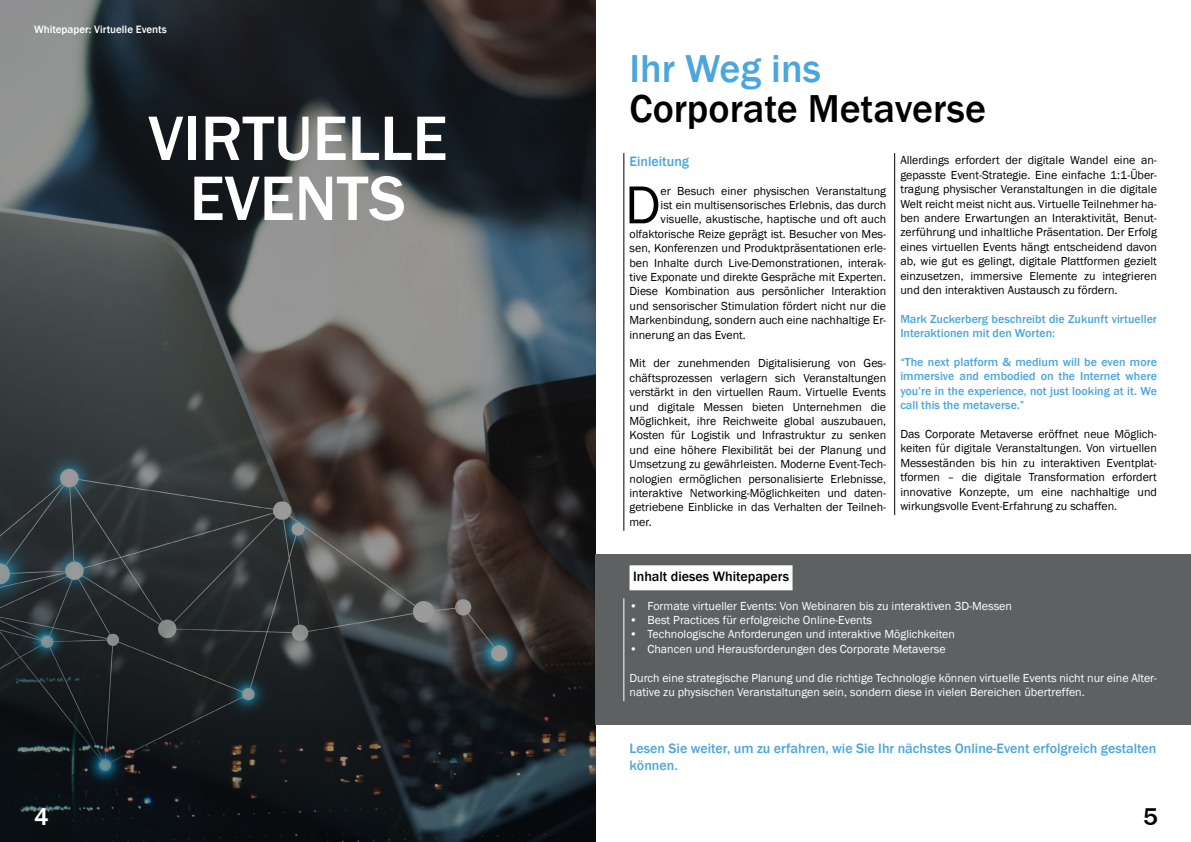
<style>
.page{position:relative;width:1191px;height:842px;background:#fff}
.page>*{position:absolute;margin:0;border:0;box-sizing:border-box;transform-origin:0 0}
.t1{font:500 65px/60px "Franklin Gothic";color:#fff;text-align:center}
.t2{font:55.2px "Franklin Gothic";color:#000}
.t3{font:500 40px "Franklin Gothic";color:#000}
.t4{font:500 40px "Franklin Gothic";color:#4ba6dd}
.t5{font:500 25px "Franklin Gothic";color:#fff}
.t6{font:500 25px "Franklin Gothic";color:#000}
.t7{font:500 14px/16.8px "Franklin Gothic";color:#4ba6dd}
.t8{font:500 14px "Franklin Gothic";color:#000}
.t9{font:12px/14.4px "Franklin Gothic";color:#000;text-align:justify}
.t10{font:12px/14.4px "Franklin Gothic";color:#fff}
.t11{font:500 12px/14.4px "Franklin Gothic";color:#4ba6dd}
.t12{font:500 11px "Franklin Gothic";color:#fff}
</style>
<div class="page">
<svg style="left:0;top:0;width:595px;height:842px;background:#363a3b"></svg>
<hr style="left:623px;top:153px;width:1px;height:378px;background:#000">
<hr style="left:894px;top:153px;width:1px;height:362px;background:#000">
<div style="left:595px;top:555px;width:596px;height:170px;background:#5d6162"></div>
<div style="left:629px;top:565px;width:163px;height:25px;background:#fff"></div>
<hr style="left:623px;top:598px;width:1px;height:103px;background:#fff">
<p class="t12" style="left:34px;top:23px;width:134px">Whitepaper: Virtuelle Events</p>
<h1 class="t1" style="left:148px;top:109px;width:301px">VIRTUELLE<br>EVENTS</h1>
<h3 class="t4" style="left:629px;top:44px;width:193px">Ihr Weg ins</h3>
<h3 class="t3" style="left:629px;top:84px;width:358px">Corporate Metaverse</h3>
<p class="t7" style="left:629px;top:153px;width:61px">Einleitung</p>
<h2 class="t2" style="left:625px;top:171px;width:37px">D</h2>
<p class="t9" style="left:660px;top:184px;width:227px">er Besuch einer physischen Veranstaltung</p>
<p class="t9" style="left:660px;top:198px;width:227px">ist ein multisensorisches Erlebnis, das durch</p>
<p class="t9" style="left:660px;top:212px;width:227px">visuelle, akustische, haptische und oft auch</p>
<p class="t9" style="left:629px;top:227px;width:258px">olfaktorische Reize geprägt ist. Besucher von Mes-</p>
<p class="t9" style="left:629px;top:241px;width:258px">sen, Konferenzen und Produktpräsentationen erle-</p>
<p class="t9" style="left:629px;top:256px;width:258px">ben Inhalte durch Live-Demonstrationen, interak-</p>
<p class="t9" style="left:629px;top:270px;width:258px">tive Exponate und direkte Gespräche mit Experten.</p>
<p class="t9" style="left:629px;top:284px;width:258px">Diese Kombination aus persönlicher Interaktion</p>
<p class="t9" style="left:629px;top:299px;width:258px">und sensorischer Stimulation fördert nicht nur die</p>
<p class="t9" style="left:629px;top:313px;width:258px">Markenbindung, sondern auch eine nachhaltige Er-</p>
<p class="t9" style="left:629px;top:328px;width:118px">innerung an das Event.</p>
<p class="t9" style="left:629px;top:356px;width:258px">Mit der zunehmenden Digitalisierung von Ges&shy;chäftsprozessen verlagern sich Veranstaltungen verstärkt in den virtuellen Raum. Virtuelle Events und digitale Messen bieten Unternehmen die Möglichkeit, ihre Reichweite global auszubauen, Kosten für Logistik und Infrastruktur zu senken und eine höhere Flexibilität bei der Planung und Umsetzung zu gewährleisten. Moderne Event-Tech&shy;nologien ermöglichen personalisierte Erlebnisse, interaktive Networking-Möglichkeiten und daten&shy;getriebene Einblicke in das Verhalten der Teilneh&shy;mer.</p>
<p class="t9" style="left:900px;top:153px;width:258px">Allerdings erfordert der digitale Wandel eine an&shy;gepasste Event-Strategie. Eine einfache 1:1-Über&shy;tragung physischer Veranstaltungen in die digitale Welt reicht meist nicht aus. Virtuelle Teilnehmer ha&shy;ben andere Erwartungen an Interaktivität, Benut&shy;zerführung und inhaltliche Präsentation. Der Erfolg eines virtuellen Events hängt entscheidend davon ab, wie gut es gelingt, digitale Plattformen gezielt einzusetzen, immersive Elemente zu integrieren und den interaktiven Austausch zu fördern.</p>
<p class="t11" style="left:900px;top:312px;width:258px">Mark Zuckerberg beschreibt die Zukunft virtueller<br>Interaktionen mit den Worten:</p>
<p class="t11" style="left:900px;top:355px;width:258px;text-align:justify">“The next platform &amp; medium will be even more immersive and embodied on the Internet where you’re in the experience, not just looking at it. We call this the metaverse.”</p>
<p class="t9" style="left:900px;top:427px;width:258px">Das Corporate Metaverse eröffnet neue Möglich&shy;keiten für digitale Veranstaltungen. Von virtuellen Messeständen bis hin zu interaktiven Eventplat&shy;tformen – die digitale Transformation erfordert innovative Konzepte, um eine nachhaltige und wirkungsvolle Event-Erfahrung zu schaffen.</p>
<p class="t8" style="left:633px;top:567px;width:157px">Inhalt dieses Whitepapers</p>
<p class="t10" style="left:629px;top:599px;width:384px">• Formate virtueller Events: Von Webinaren bis zu interaktiven 3D-Messen</p>
<p class="t10" style="left:629px;top:613px;width:244px">• Best Practices für erfolgreiche Online-Events</p>
<p class="t10" style="left:629px;top:627px;width:327px">• Technologische Anforderungen und interaktive Möglichkeiten</p>
<p class="t10" style="left:629px;top:642px;width:318px">• Chancen und Herausforderungen des Corporate Metaverse</p>
<p class="t10" style="left:629px;top:671px;width:529px">Durch eine strategische Planung und die richtige Technologie können virtuelle Events nicht nur eine Alter&shy;native zu physischen Veranstaltungen sein, sondern diese in vielen Bereichen übertreffen.</p>
<p class="t7" style="left:629px;top:740px;width:528px">Lesen Sie weiter, um zu erfahren, wie Sie Ihr nächstes Online-Event erfolgreich gestalten können.</p>
<h3 class="t5" style="left:34px;top:801px;width:16px">4</h3>
<h3 class="t6" style="left:1143px;top:801px;width:16px">5</h3>
</div>
